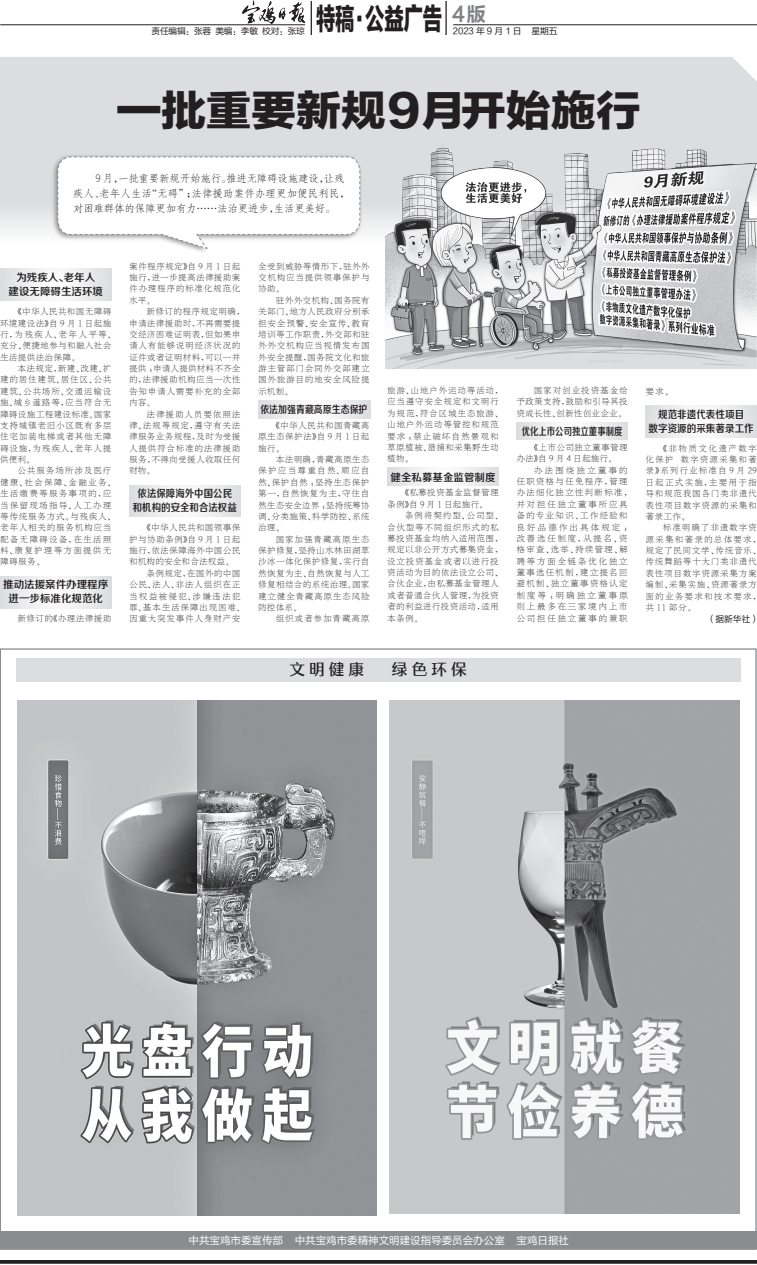
<style>
.page{position:relative;width:757px;height:1265px;background:#fff}
.page>*{position:absolute;margin:0;border:0;box-sizing:border-box;transform-origin:0 0}
.t1{font:42px "FZLTTHJW GB1 0";color:#231f20;scale:1.07 1}
.t2{font:29.75px "FZLTTHJW GB1 0";letter-spacing:-.01em;color:#231f20;scale:.65 1}
.t3{font:20.04px "FZLTCHJW GB1 0";color:#808285}
.t4{font:15.75px "FZYASHS ZHUN GB1 0";color:#231f20}
.t5{font:10.5px/14.9px "FZFSK GBK1 0";letter-spacing:-.02em;color:#231f20}
.t6{font:10.5px/14px "FZZZHONGJW GB1 0";color:#231f20;text-align:center}
.t7{font:10.5px "FZLTHJW GB1 0";color:#fff}
.t8{font:10.5px "FZZZHONGJW GB1 0";color:#231f20;scale:.9 1}
.t9{font:10.5px "FZZZHONGJW GB1 0";color:#231f20;scale:.91 1}
.t10{font:10.5px "FZZZHONGJW GB1 0";color:#231f20;scale:.85 1}
.t11{font:10.5px "FZZZHONGJW GB1 0";color:#231f20;scale:.8 1}
.t12{font:8.75px/11.4px "H Ya 7 gb 3";letter-spacing:.065em;color:#231f20;text-align:justify}
.t13{font:8.75px/11.4px "H Ya 7 gb 3";letter-spacing:.02em;color:#231f20}
.t14{font:8.75px/11.4px "H Ya 7 gb 3";letter-spacing:.15em;color:#231f20}
.t15{font:8.75px/11.4px "H Ya 7 gb 3";letter-spacing:.12em;color:#231f20}
.t16{font:8.75px/11.4px "H Ya 7 gb 3";letter-spacing:.025em;color:#231f20}
.t17{font:8.75px "FZLTHJW GB1 0";letter-spacing:-.015em;color:#231f20}
.t18{font:8.75px "H Ya 7 gb 3";letter-spacing:.085em;color:#231f20}
</style>
<div class="page">
<svg style="left:0;top:1260px;width:756px;height:4px;background:#312e2f"></svg>
<hr style="left:310px;top:1px;width:2px;height:34px;background:#231f20">
<hr style="left:445px;top:1px;width:1px;height:34px;background:#231f20">
<img style="left:243px;top:1px;width:62px;height:22px">
<svg style="left:0;top:268px;width:112px;height:32px"></svg>
<svg style="left:129px;top:485px;width:112px;height:32px"></svg>
<svg style="left:0;top:576px;width:111px;height:32px"></svg>
<svg style="left:258px;top:401px;width:112px;height:17px"></svg>
<svg style="left:387px;top:468px;width:111px;height:18px"></svg>
<svg style="left:516px;top:423px;width:111px;height:16px"></svg>
<svg style="left:645px;top:406px;width:111px;height:31px"></svg>
<div style="left:0;top:57px;width:756px;height:175px;background:#dcdddf"></div>
<div style="left:0;top:1232px;width:756px;height:17px;background:#8a8c8f"></div>
<div style="left:16px;top:658px;width:724px;height:23px;background:#dcdddf"></div>
<img style="left:385px;top:140px;width:371px;height:229px">
<img style="left:389px;top:700px;width:350px;height:514px">
<div style="left:51px;top:154px;width:312px;height:101px;background:#231f20;opacity:.46"></div>
<svg style="left:57px;top:156px;width:303px;height:94px"></svg>
<img style="left:17px;top:700px;width:360px;height:515px">
<p class="t17" style="left:152px;top:26px;width:155px">责任编辑：张蓉 美编：李敏 校对：张琼</p>
<h2 class="t2" style="left:316px;top:2px;width:195px">特稿. 公益广告</h2>
<h3 class="t3" style="left:452px;top:3px;width:35px">4版</h3>
<p class="t17" style="left:453px;top:26px;width:106px">2023 年 9 月 1 日 星期五</p>
<p class="t1" style="left:116px;top:87px;width:491px">一批重要新规9月开始施行</p>
<p class="t5" style="left:73px;top:171px;width:278px;text-indent:22px">9 月，一批重要新规开始施行。推进无障碍设施建设，让残疾人、老年人生活“无碍”；法律援助案件办理更加便民利民，对困难群体的保障更加有力……法治更进步，生活更美好。</p>
<p class="t6" style="left:16px;top:271px;width:80px">为残疾人、老年人</p>
<p class="t6" style="left:8px;top:285px;width:96px">建设无障碍生活环境</p>
<p class="t13" style="left:0;top:306px;width:117px;text-indent:13px">《中华人民共和国无障碍环境建设法》自 9 月 1 日起施行，为残疾人、老年人平等、充分、便捷地参与和融入社会生活提供法治保障。</p>
<p class="t12" style="left:0;top:363px;width:113px;text-indent:18px">本法规定，新建、改建、扩建的居住建筑、居住区、公共建筑、公共场所、交通运输设施、城乡道路等，应当符合无障碍设施工程建设标准。国家支持城镇老旧小区既有多层住宅加装电梯或者其他无障碍设施，为残疾人、老年人提供便利。</p>
<p class="t15" style="left:0;top:465px;width:117px;text-indent:18px">公共服务场所涉及医疗健康、社会保障、金融业务、生活缴费等服务事项的，应当保留现场指导、人工办理等传统服务方式。与残疾人、老年人相关的服务机构应当配备无障碍设备，在生活照料、康复护理等方面提供无障碍服务。</p>
<p class="t6" style="left:3px;top:578px;width:106px">推动法援案件办理程序进一步标准化规范化</p>
<p class="t16" style="left:18px;top:613px;width:96px">新修订的《办理法律援助</p>
<p class="t12" style="left:129px;top:260px;width:113px">案件程序规定》自 9 月 1 日起施行，进一步提高法律援助案件办理程序的标准化规范化水平。</p>
<p class="t13" style="left:129px;top:306px;width:117px;text-indent:18px">新修订的程序规定明确，申请法律援助时，不再需要提交经济困难证明表，但如果申请人有能够说明经济状况的证件或者证明材料，可以一并提供；申请人提供材料不齐全的，法律援助机构应当一次性告知申请人需要补充的全部内容。</p>
<p class="t12" style="left:129px;top:408px;width:113px;text-indent:18px">法律援助人员要依照法律、法规等规定，遵守有关法律服务业务规程，及时为受援人提供符合标准的法律援助服务，不得向受援人收取任何财物。</p>
<p class="t8" style="left:137px;top:488px;width:106px">依法保障海外中国公民</p>
<p class="t8" style="left:133px;top:502px;width:117px">和机构的安全和合法权益</p>
<p class="t12" style="left:129px;top:522px;width:113px;text-indent:13px">《中华人民共和国领事保护与协助条例》自 9 月 1 日起施行，依法保障海外中国公民和机构的安全和合法权益。</p>
<p class="t12" style="left:129px;top:567px;width:117px;text-align:left;text-indent:18px">条例规定，在国外的中国公民、法人、非法人组织在正当权益被侵犯、涉嫌违法犯罪、基本生活保障出现困难、因重大突发事件人身财产安</p>
<p class="t12" style="left:258px;top:260px;width:113px">全受到威胁等情形下，驻外外交机构应当提供领事保护与协助。</p>
<p class="t12" style="left:258px;top:294px;width:113px;text-indent:18px">驻外外交机构、国务院有关部门、地方人民政府分别承担安全预警、安全宣传、教育培训等工作职责，外交部和驻外外交机构应当视情发布国外安全提醒，国务院文化和旅游主管部门会同外交部建立国外旅游目的地安全风险提示机制。</p>
<p class="t10" style="left:260px;top:404px;width:127px">依法加强青藏高原生态保护</p>
<p class="t12" style="left:258px;top:420px;width:113px;text-indent:13px">《中华人民共和国青藏高原生态保护法》自 9 月 1 日起施行。</p>
<p class="t12" style="left:258px;top:454px;width:113px;text-indent:18px">本法明确，青藏高原生态保护应当尊重自然、顺应自然、保护自然；坚持生态保护第一，自然恢复为主，守住自然生态安全边界；坚持统筹协调、分类施策、科学防控、系统治理。</p>
<p class="t12" style="left:258px;top:533px;width:113px;text-indent:18px">国家加强青藏高原生态保护修复，坚持山水林田湖草沙冰一体化保护修复，实行自然恢复为主、自然恢复与人工修复相结合的系统治理。国家建立健全青藏高原生态风险防控体系。</p>
<p class="t18" style="left:275px;top:614px;width:96px">组织或者参加青藏高原</p>
<p class="t12" style="left:387px;top:385px;width:117px;text-align:left">旅游、山地户外运动等活动，应当遵守安全规定和文明行为规范，符合区域生态旅游、山地户外运动等管控和规范要求；禁止破坏自然景观和草原植被、猎捕和采集野生动植物。</p>
<p class="t6" style="left:390px;top:471px;width:107px">健全私募基金监管制度</p>
<p class="t16" style="left:387px;top:487px;width:113px;text-indent:13px">《私募投资基金监督管理条例》自 9 月 1 日起施行。</p>
<p class="t13" style="left:387px;top:510px;width:117px;text-indent:18px">条例将契约型、公司型、合伙型等不同组织形式的私募投资基金均纳入适用范围，规定以非公开方式募集资金，设立投资基金或者以进行投资活动为目的依法设立公司、合伙企业，由私募基金管理人或者普通合伙人管理，为投资者的利益进行投资活动，适用本条例。</p>
<p class="t4" style="left:289px;top:661px;width:76px">文 明 健 康</p>
<p class="t4" style="left:392px;top:661px;width:76px">绿 色 环 保</p>
<p class="t12" style="left:516px;top:385px;width:113px;text-indent:18px">国家对创业投资基金给予政策支持，鼓励和引导其投资成长性、创新性创业企业。</p>
<p class="t11" style="left:521px;top:426px;width:127px">优化上市公司独立董事制度</p>
<p class="t16" style="left:516px;top:442px;width:113px;text-indent:13px">《上市公司独立董事管理办法》自 9 月 4 日起施行。</p>
<p class="t14" style="left:516px;top:464px;width:117px;text-indent:18px">办法围绕独立董事的任职资格与任免程序，管理办法细化独立性判断标准，并对担任独立董事所应具备的专业知识、工作经验和良好品德作出具体规定；改善选任制度，从提名、资格审查、选举、持续管理、解聘等方面全链条优化独立董事选任机制，建立提名回避机制、独立董事资格认定制度等；明确独立董事原则上最多在三家境内上市公司担任独立董事的兼职</p>
<p class="t12" style="left:645px;top:385px;width:30px">要求。</p>
<p class="t9" style="left:658px;top:408px;width:96px">规范非遗代表性项目</p>
<p class="t9" style="left:648px;top:422px;width:117px">数字资源的采集著录工作</p>
<p class="t12" style="left:645px;top:442px;width:113px;text-indent:13px">《非物质文化遗产数字化保护 数字资源采集和著录》系列行业标准自 9 月 29日起正式实施，主要用于指导和规范我国各门类非遗代表性项目数字资源的采集和著录工作。</p>
<p class="t12" style="left:645px;top:522px;width:117px;text-align:left;text-indent:18px">标准明确了非遗数字资源采集和著录的总体要求，规定了民间文学、传统音乐、传统舞蹈等十大门类非遗代表性项目数字资源采集方案编制、采集实施、资源著录方面的业务要求和技术要求，共 11 部分。</p>
<p class="t17" style="left:706px;top:614px;width:54px">（据新华社）</p>
<p class="t7" style="left:188px;top:1235px;width:382px">中共宝鸡市委宣传部 中共宝鸡市委精神文明建设指导委员会办公室 宝鸡日报社</p>
</div>
